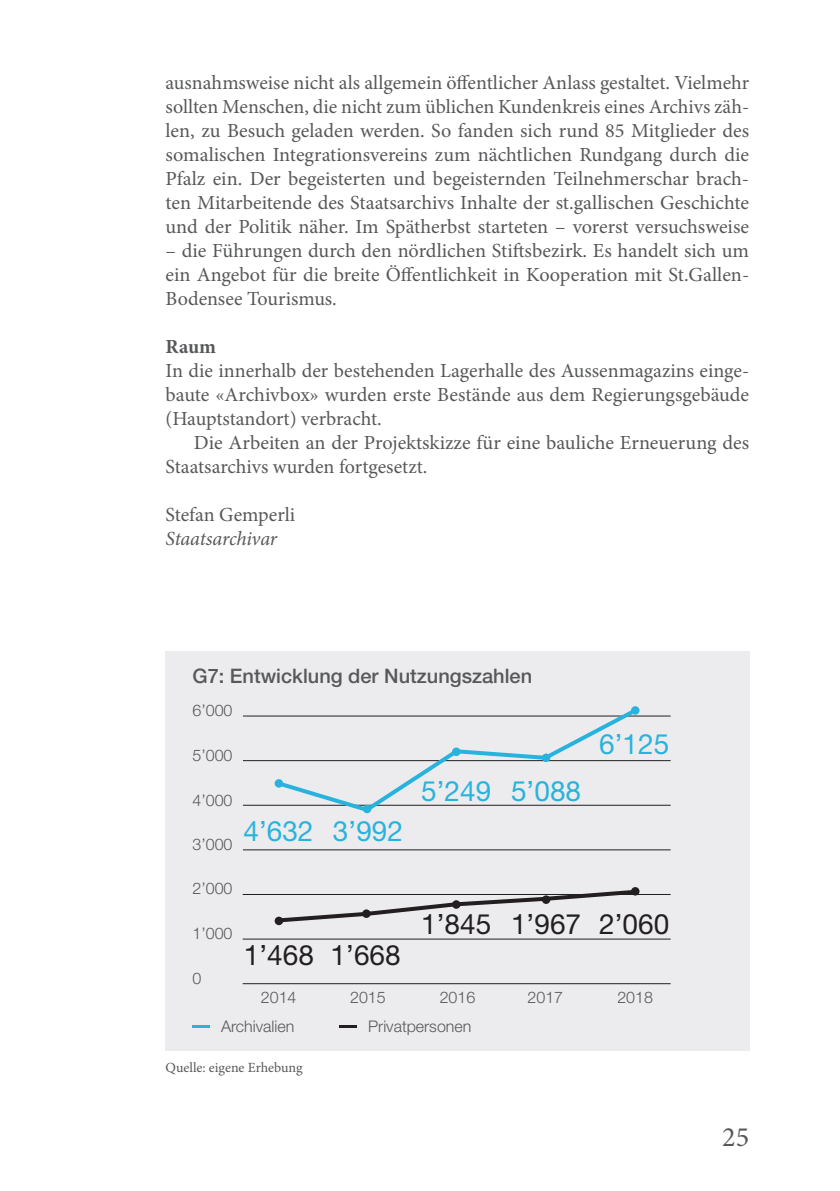
<style>
.page{position:relative;width:840px;height:1191px;background:#fff}
.page>*{position:absolute;margin:0;border:0;box-sizing:border-box;transform-origin:0 0}
.t1{font:28px "Helvetica Neue LT Std";color:#231f20}
.t2{font:28px "Helvetica Neue LT Std";color:#28b3de}
.t3{font:28px "Minion Pro";color:#57585a}
.t4{font:20px/24px "Minion Pro";color:#57585a;text-align:justify}
.t5{font:500 20px "Helvetica Neue LT Std";color:#57585a}
.t6{font:italic 20px "Minion Pro";letter-spacing:-.01em;color:#57585a}
.t7{font:700 20px "Minion Pro";color:#57585a}
.t8{font:300 16px "Helvetica Neue LT Std";color:#57585a}
.t9{font:14px "Minion Pro";color:#57585a}
</style>
<div class="page">
<div style="left:165px;top:651px;width:583px;height:399px;background:#ececee"></div>
<hr style="left:242px;top:938px;width:428px;height:1px;background:#231f20">
<hr style="left:242px;top:894px;width:428px;height:1px;background:#231f20">
<hr style="left:243px;top:849px;width:427px;height:1px;background:#231f20">
<hr style="left:243px;top:805px;width:427px;height:1px;background:#231f20">
<hr style="left:243px;top:715px;width:427px;height:1px;background:#231f20">
<hr style="left:243px;top:760px;width:427px;height:1px;background:#231f20">
<hr style="left:339px;top:1024px;width:17px;height:3px;background:#231f20">
<hr style="left:192px;top:1024px;width:17px;height:3px;background:#28b3de">
<hr style="left:242px;top:983px;width:428px;height:1px;background:#231f20">
<svg style="left:273px;top:706px;width:367px;height:108px"></svg>
<div style="left:452px;top:747px;width:8px;height:9px;background:#28b3de;border-radius:50%"></div>
<svg style="left:275px;top:887px;width:364px;height:37px"></svg>
<p class="t4" style="left:165px;top:71px;width:585px">ausnahmsweise nicht als allgemein öffentlicher Anlass gestaltet. Vielmehr sollten Menschen, die nicht zum üblichen Kundenkreis eines Archivs zäh&shy;len, zu Besuch geladen werden. So fanden sich rund 85 Mitglieder des somalischen Integrationsvereins zum nächtlichen Rundgang durch die Pfalz ein. Der begeisterten und begeisternden Teilnehmerschar brach&shy;ten Mitarbeitende des Staatsarchivs Inhalte der st.gallischen Geschichte und der Politik näher. Im Spätherbst starteten – vorerst versuchsweise</p>
<p class="t4" style="left:165px;top:239px;width:585px">– die Führungen durch den nördlichen Stiftsbezirk. Es handelt sich um ein Angebot für die breite Öffentlichkeit in Kooperation mit St.Gallen-Bodensee Tourismus.</p>
<p class="t7" style="left:165px;top:333px;width:52px">Raum</p>
<p class="t4" style="left:165px;top:359px;width:585px">In die innerhalb der bestehenden Lagerhalle des Aussenmagazins einge&shy;baute «Archivbox» wurden erste Bestände aus dem Regierungsgebäude (Hauptstandort) verbracht.</p>
<p class="t4" style="left:165px;top:431px;width:585px;text-indent:28px">Die Arbeiten an der Projektskizze für eine bauliche Erneuerung des<br>Staatsarchivs wurden fortgesetzt.</p>
<p class="t4" style="left:165px;top:503px;width:131px">Stefan Gemperli</p>
<p class="t6" style="left:165px;top:525px;width:113px">Staatsarchivar</p>
<p class="t5" style="left:192px;top:664px;width:341px">G7: Entwicklung der Nutzungszahlen</p>
<p class="t8" style="left:192px;top:701px;width:42px">6’000</p>
<p class="t8" style="left:192px;top:745px;width:42px">5’000</p>
<h1 class="t2" style="left:598px;top:727px;width:72px">6’125</h1>
<h1 class="t2" style="left:510px;top:774px;width:72px">5’088</h1>
<h1 class="t2" style="left:421px;top:774px;width:72px">5’249</h1>
<p class="t8" style="left:192px;top:790px;width:42px">4’000</p>
<p class="t8" style="left:192px;top:834px;width:42px">3’000</p>
<p class="t8" style="left:192px;top:879px;width:42px">2’000</p>
<p class="t8" style="left:192px;top:923px;width:42px">1’000</p>
<p class="t8" style="left:192px;top:968px;width:10px">0</p>
<p class="t8" style="left:221px;top:1016px;width:75px">Archivalien</p>
<p class="t8" style="left:368px;top:1016px;width:105px">Privatpersonen</p>
<h1 class="t2" style="left:333px;top:814px;width:72px">3’992</h1>
<h1 class="t2" style="left:243px;top:814px;width:72px">4’632</h1>
<h1 class="t1" style="left:510px;top:907px;width:160px">1’967 2’060</h1>
<h1 class="t1" style="left:421px;top:907px;width:72px">1’845</h1>
<h1 class="t1" style="left:330px;top:938px;width:72px">1’668</h1>
<h1 class="t1" style="left:244px;top:938px;width:72px">1’468</h1>
<p class="t8" style="left:261px;top:987px;width:37px">2014</p>
<p class="t8" style="left:527px;top:987px;width:37px">2017</p>
<p class="t8" style="left:350px;top:987px;width:37px">2015</p>
<p class="t8" style="left:439px;top:987px;width:37px">2016</p>
<p class="t8" style="left:617px;top:987px;width:37px">2018</p>
<p class="t9" style="left:165px;top:1058px;width:139px">Quelle: eigene Erhebung</p>
<h1 class="t3" style="left:721px;top:1118px;width:28px">25</h1>
</div>
